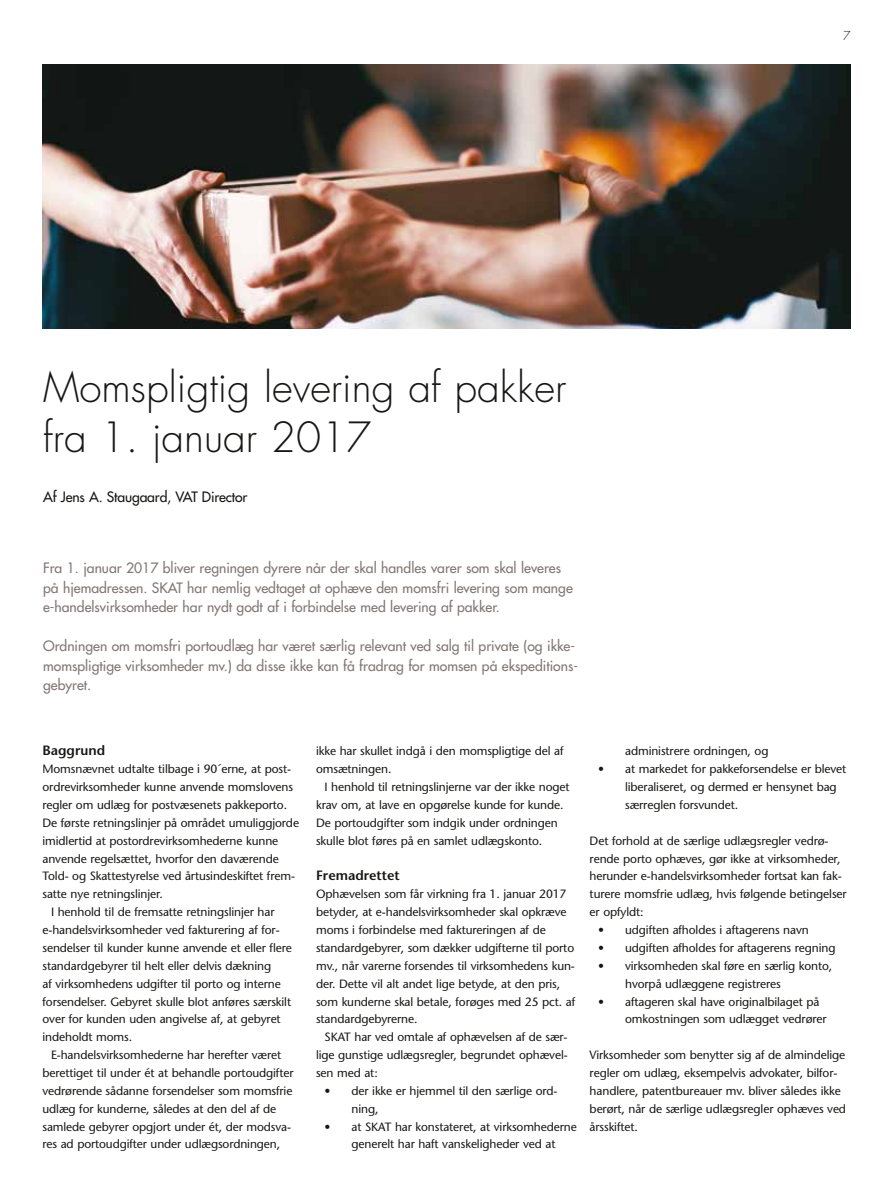
<style>
.page{position:relative;width:893px;height:1191px;background:#fff}
.page>*{position:absolute;margin:0;border:0;box-sizing:border-box;transform-origin:0 0}
.t1{font:300 40.5px/49.5px "Futura";color:#181716}
.t2{font:13.95px/19.5px "Futura";color:#827773}
.t3{font:13.95px "Futura";letter-spacing:-.01em;color:#181716}
.t4{font:600 13.5px "Stone Sans";color:#181716}
.t5{font:12px/17.9px "Stone Sans";letter-spacing:-.01em;color:#181716}
.t6{font:300 12px "Futura";color:#181716}
</style>
<div class="page">
<img style="left:43px;top:65px;width:807px;height:263px">
<p class="t6" style="left:843px;top:28px;width:9px">7</p>
<h1 class="t1" style="left:43px;top:364px;width:525px">Momspligtig levering af pakker fra 1. januar 2017</h1>
<p class="t3" style="left:43px;top:488px;width:206px">Af Jens A. Staugaard, VAT Director</p>
<p class="t2" style="left:43px;top:558px;width:531px">Fra 1. januar 2017 bliver regningen dyrere når der skal handles varer som skal leveres på hjemadressen. SKAT har nemlig vedtaget at ophæve den momsfri levering som mange e-handelsvirksomheder har nydt godt af i forbindelse med levering af pakker.</p>
<p class="t2" style="left:43px;top:636px;width:536px">Ordningen om momsfri portoudlæg har været særlig relevant ved salg til private (og ikke&shy;momspligtige virksomheder mv.) da disse ikke kan få fradrag for momsen på ekspeditions&shy;gebyret.</p>
<p class="t4" style="left:43px;top:742px;width:64px">Baggrund</p>
<p class="t5" style="left:43px;top:760px;width:250px">Momsnævnet udtalte tilbage i 90´erne, at post-</p>
<p class="t5" style="left:43px;top:778px;width:252px">ordrevirksomheder kunne anvende momslovens</p>
<p class="t5" style="left:43px;top:796px;width:246px">regler om udlæg for postvæsenets pakkeporto.</p>
<p class="t5" style="left:43px;top:813px;width:258px">De første retningslinjer på området umuliggjorde</p>
<p class="t5" style="left:43px;top:831px;width:237px">imidlertid at postordrevirksomhederne kunne</p>
<p class="t5" style="left:43px;top:849px;width:238px">anvende regelsættet, hvorfor den daværende</p>
<p class="t5" style="left:43px;top:867px;width:254px">Told- og Skattestyrelse ved årtusindeskiftet frem-</p>
<p class="t5" style="left:43px;top:885px;width:122px">satte nye retningslinjer.</p>
<p class="t5" style="left:51px;top:903px;width:225px">I henhold til de fremsatte retningslinjer har</p>
<p class="t5" style="left:43px;top:921px;width:239px">e-handelsvirksomheder ved fakturering af for-</p>
<p class="t5" style="left:43px;top:938px;width:251px">sendelser til kunder kunne anvende et eller flere</p>
<p class="t5" style="left:43px;top:956px;width:230px">standardgebyrer til helt eller delvis dækning</p>
<p class="t5" style="left:43px;top:974px;width:240px">af virksomhedens udgifter til porto og interne</p>
<p class="t5" style="left:43px;top:992px;width:250px">forsendelser. Gebyret skulle blot anføres særskilt</p>
<p class="t5" style="left:43px;top:1010px;width:240px">over for kunden uden angivelse af, at gebyret</p>
<p class="t5" style="left:43px;top:1028px;width:91px">indeholdt moms.</p>
<p class="t5" style="left:51px;top:1046px;width:232px">E-handelsvirksomhederne har herefter været</p>
<p class="t5" style="left:43px;top:1063px;width:252px">berettiget til under ét at behandle portoudgifter</p>
<p class="t5" style="left:43px;top:1081px;width:251px">vedrørende sådanne forsendelser som momsfrie</p>
<p class="t5" style="left:43px;top:1099px;width:235px">udlæg for kunderne, således at den del af de</p>
<p class="t5" style="left:43px;top:1117px;width:250px">samlede gebyrer opgjort under ét, der modsva-</p>
<p class="t5" style="left:43px;top:1135px;width:239px">res ad portoudgifter under udlægsordningen,</p>
<p class="t5" style="left:316px;top:742px;width:249px">ikke har skullet indgå i den momspligtige del af omsætningen.</p>
<p class="t5" style="left:316px;top:778px;width:255px;text-indent:9px">I henhold til retningslinjerne var der ikke noget krav om, at lave en opgørelse kunde for kunde.<br>De portoudgifter som indgik under ordningen skulle blot føres på en samlet udlægskonto.</p>
<p class="t4" style="left:316px;top:867px;width:85px">Fremadrettet</p>
<p class="t5" style="left:316px;top:885px;width:261px">Ophævelsen som får virkning fra 1. januar 2017 betyder, at e-handelsvirksomheder skal opkræve moms i forbindelse med faktureringen af de standardgebyrer, som dækker udgifterne til porto mv., når varerne forsendes til virksomhedens kun&shy;der. Dette vil alt andet lige betyde, at den pris, som kunderne skal betale, forøges med 25 pct. af standardgebyrerne.</p>
<p class="t5" style="left:316px;top:1028px;width:253px;text-align:justify;text-indent:9px">SKAT har ved omtale af ophævelsen af de sær&shy;lige gunstige udlægsregler, begrundet ophævel&shy;sen med at:</p>
<p class="t5" style="left:352px;top:1081px;width:208px;text-indent:-27px">• der ikke er hjemmel til den særlige ord&shy;ning,</p>
<p class="t5" style="left:325px;top:1117px;width:254px;text-align:center">• at SKAT har konstateret, at virksomhederne generelt har haft vanskeligheder ved at</p>
<p class="t5" style="left:625px;top:742px;width:145px">administrere ordningen, og</p>
<p class="t5" style="left:625px;top:760px;width:223px;text-indent:-27px">• at markedet for pakkeforsendelse er blevet liberaliseret, og dermed er hensynet bag særreglen forsvundet.</p>
<p class="t5" style="left:590px;top:831px;width:259px">Det forhold at de særlige udlægsregler vedrø&shy;rende porto ophæves, gør ikke at virksomheder, herunder e-handelsvirksomheder fortsat kan fak&shy;turere momsfrie udlæg, hvis følgende betingelser er opfyldt:</p>
<p class="t5" style="left:598px;top:921px;width:212px">• udgiften afholdes i aftagerens navn</p>
<p class="t5" style="left:598px;top:938px;width:239px">• udgiften afholdes for aftagerens regning</p>
<p class="t5" style="left:625px;top:956px;width:209px;text-indent:-27px">• virksomheden skal føre en særlig konto, hvorpå udlæggene registreres</p>
<p class="t5" style="left:625px;top:992px;width:203px;text-indent:-27px">• aftageren skal have originalbilaget på omkostningen som udlægget vedrører</p>
<p class="t5" style="left:590px;top:1046px;width:258px">Virksomheder som benytter sig af de almindelige regler om udlæg, eksempelvis advokater, bilfor&shy;handlere, patentbureauer mv. bliver således ikke berørt, når de særlige udlægsregler ophæves ved årsskiftet.</p>
</div>
